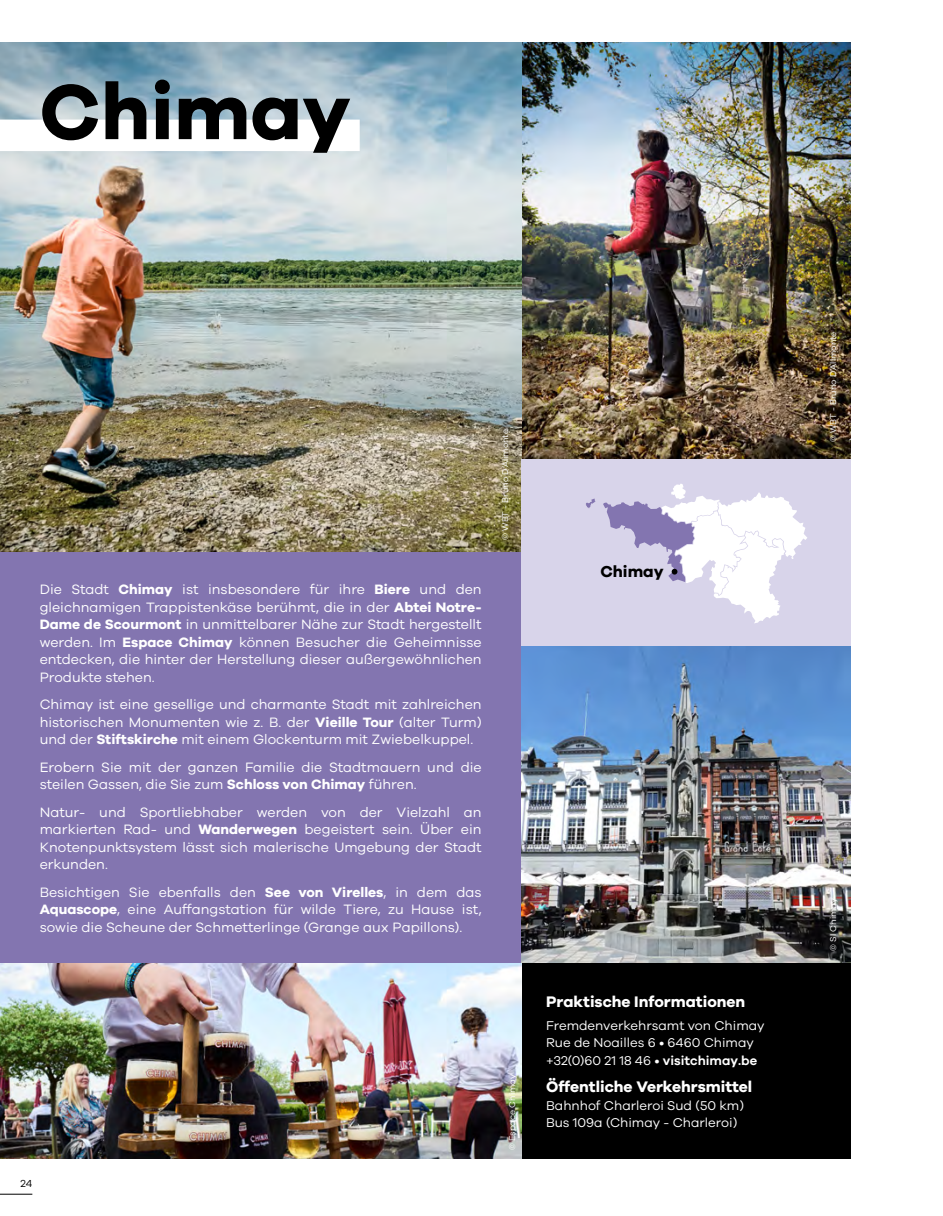
<style>
.page{position:relative;width:943px;height:1216px;background:#fff}
.page>*{position:absolute;margin:0;border:0;box-sizing:border-box;transform-origin:0 0}
.t1{font:700 80.33px "Galano Grotesque";color:#000}
.t2{font:700 16.28px "Galano Grotesque";color:#000}
.t3{font:700 15.75px "Galano Grotesque";color:#fff}
.t4{font:14px/17.5px "Galano Grotesque";color:#fff;text-align:justify}
.t5{font:13.12px/17.5px "Galano Grotesque";color:#fff}
.t6{font:10.5px "Galano Grotesque";color:#000}
.t7{font:8.75px "Galano Grotesque";color:#fff}
.s1{font-weight:700}
.s2{font-weight:600}
</style>
<div class="page">
<div style="left:521px;top:962px;width:329px;height:196px;background:#000"></div>
<img style="left:521px;top:42px;width:329px;height:417px">
<img style="left:0;top:42px;width:521px;height:510px">
<img style="left:0;top:962px;width:521px;height:196px">
<div style="left:0;top:120px;width:360px;height:31px;background:#fff"></div>
<div style="left:0;top:552px;width:521px;height:410px;background:#8375b0"></div>
<img style="left:521px;top:645px;width:329px;height:317px">
<div style="left:521px;top:459px;width:329px;height:186px;background:#d8d4ea"></div>
<svg style="left:586px;top:498px;width:9px;height:10px"></svg>
<svg style="left:603px;top:484px;width:204px;height:139px"></svg>
<hr style="left:0;top:1193px;width:32px;height:1px;background:#000">
<h1 class="t1" style="left:39px;top:62px;width:313px">Chimay</h1>
<p class="t4" style="left:40px;top:580px;width:443px">Die Stadt <span class="s1">Chimay</span> ist insbesondere für ihre <span class="s1">Biere</span> und den gleichnamigen Trappistenkäse berühmt, die in der <span class="s1">Abtei Notre-Dame de Scourmont</span> in unmittelbarer Nähe zur Stadt hergestellt werden. Im <span class="s1">Espace Chimay</span> können Besucher die Geheimnisse entdecken, die hinter der Herstellung dieser außergewöhnlichen Produkte stehen.</p>
<p class="t4" style="left:40px;top:695px;width:443px">Chimay ist eine gesellige und charmante Stadt mit zahlreichen historischen Monumenten wie z. B. der <span class="s1">Vieille Tour</span> (alter Turm) und der <span class="s1">Stiftskirche</span> mit einem Glockenturm mit Zwiebelkuppel.</p>
<p class="t4" style="left:40px;top:758px;width:443px">Erobern Sie mit der ganzen Familie die Stadtmauern und die steilen Gassen, die Sie zum <span class="s1">Schloss von Chimay</span> führen.</p>
<p class="t4" style="left:40px;top:803px;width:443px">Natur- und Sportliebhaber werden von der Vielzahl an markierten Rad- und <span class="s1">Wanderwegen</span> begeistert sein. Über ein Knotenpunktsystem lässt sich malerische Umgebung der Stadt erkunden.</p>
<p class="t4" style="left:40px;top:882px;width:443px">Besichtigen Sie ebenfalls den <span class="s1">See von Virelles</span>, in dem das <span class="s1">Aquascope</span>, eine Auffangstation für wilde Tiere, zu Hause ist, sowie die Scheune der Schmetterlinge (Grange aux Papillons).</p>
<p class="t7" style="left:500px;top:539px;width:112px;rotate:-90deg">© WBT - Bruno D’Alimonte</p>
<p class="t6" style="left:21px;top:1177px;width:13px">24</p>
<p class="t7" style="left:507px;top:1150px;width:78px;rotate:-90deg">© Espace Chimay</p>
<p class="t2" style="left:600px;top:561px;width:65px">Chimay</p>
<p class="t3" style="left:546px;top:992px;width:201px">Praktische Informationen</p>
<p class="t5" style="left:546px;top:1015px;width:220px">Fremdenverkehrsamt von Chimay<br>Rue de Noailles 6 • 6460 Chimay +32(0)60 21 18 46 • <span class="s2">visitchimay.be</span></p>
<p class="t3" style="left:546px;top:1076px;width:208px">Öffentliche Verkehrsmittel</p>
<p class="t5" style="left:546px;top:1095px;width:199px">Bahnhof Charleroi Sud (50 km)<br>Bus 109a (Chimay - Charleroi)</p>
<p class="t7" style="left:827px;top:442px;width:112px;rotate:-90deg">© WBT - Bruno D’Alimonte</p>
<p class="t7" style="left:827px;top:950px;width:54px;rotate:-90deg">© SI Chimay</p>
</div>
